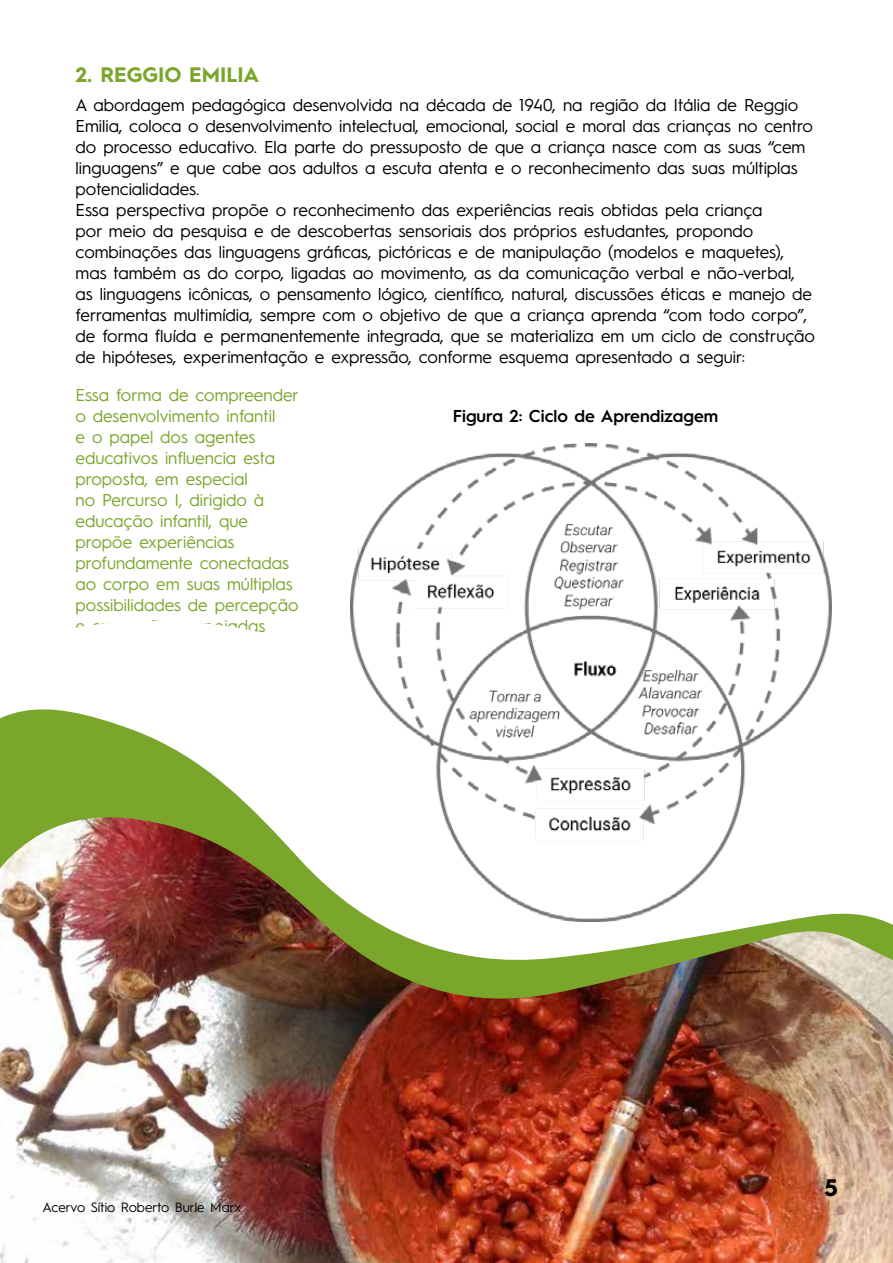
<style>
.page{position:relative;width:893px;height:1263px;background:#fff}
.page>*{position:absolute;margin:0;border:0;box-sizing:border-box;transform-origin:0 0}
.t1{font:700 24px "Hurme Geometric Sans 1";color:#000}
.t2{font:700 21px "Hurme Geometric Sans 1";color:#7aa62c}
.t3{font:17.25px/21px "Hurme Geometric Sans 1";color:#000}
.t4{font:17.25px/21px "Hurme Geometric Sans 1";color:#7aa62c}
.t5{font:600 17.25px "Hurme Geometric Sans 1";color:#000}
.t6{font:13.5px "Hurme Geometric Sans 1";color:#020203}
</style>
<div class="page">
<img style="left:0;top:709px;width:893px;height:554px">
<img style="left:351px;top:443px;width:480px;height:478px">
<p class="t2" style="left:76px;top:60px;width:185px">2. REGGIO EMILIA</p>
<p class="t3" style="left:76px;top:93px;width:741px">A abordagem pedagógica desenvolvida na década de 1940, na região da Itália de Reggio Emilia, coloca o desenvolvimento intelectual, emocional, social e moral das crianças no centro do processo educativo. Ela parte do pressuposto de que a criança nasce com as suas “cem linguagens” e que cabe aos adultos a escuta atenta e o reconhecimento das suas múltiplas potencialidades.<br>Essa perspectiva propõe o reconhecimento das experiências reais obtidas pela criança<br>por meio da pesquisa e de descobertas sensoriais dos próprios estudantes, propondo combinações das linguagens gráficas, pictóricas e de manipulação (modelos e maquetes), mas também as do corpo, ligadas ao movimento, as da comunicação verbal e não-verbal, as linguagens icônicas, o pensamento lógico, científico, natural, discussões éticas e manejo de ferramentas multimídia, sempre com o objetivo de que a criança aprenda “com todo corpo”, de forma fluída e permanentemente integrada, que se materializa em um ciclo de construção de hipóteses, experimentação e expressão, conforme esquema apresentado a seguir:</p>
<p class="t4" style="left:76px;top:384px;width:225px">Essa forma de compreender o desenvolvimento infantil<br>e o papel dos agentes educativos influencia esta proposta, em especial<br>no Percurso I, dirigido à educação infantil, que propõe experiências profundamente conectadas ao corpo em suas múltiplas possibilidades de percepção e expressão e apoiadas</p>
<p class="t5" style="left:453px;top:404px;width:267px">Figura 2: Ciclo de Aprendizagem</p>
<p class="t6" style="left:43px;top:1198px;width:200px">Acervo Sítio Roberto Burle Marx</p>
<h1 class="t1" style="left:824px;top:1171px;width:15px">5</h1>
</div>
